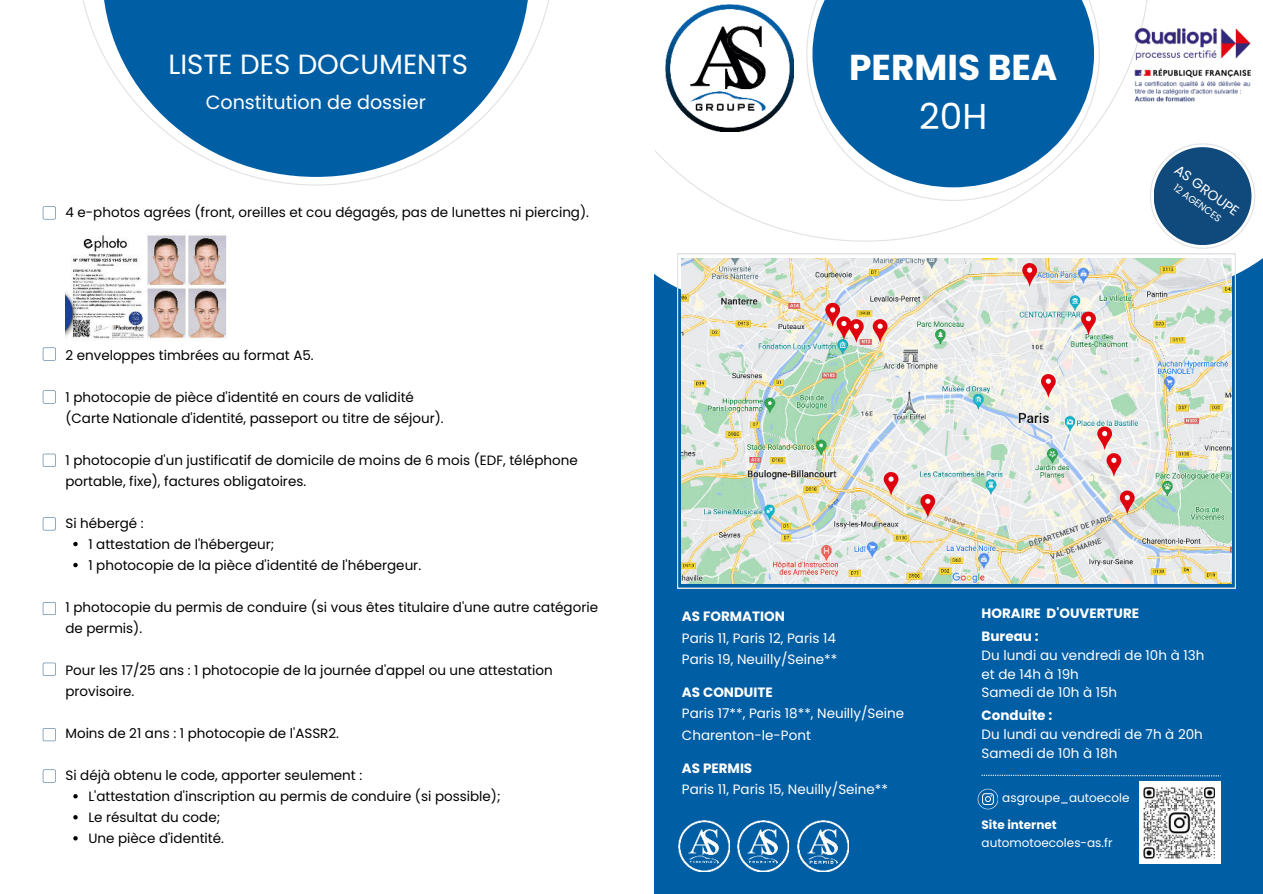
<style>
.page{position:relative;width:1263px;height:894px;background:#fff}
.page>*{position:absolute;margin:0;border:0;box-sizing:border-box;transform-origin:0 0}
.t1{font:700 35.85px "Poppins";color:#fff}
.t2{font:35.85px "Poppins";color:#fff}
.t3{font:27.75px "Poppins";color:#fff}
.t4{font:19.2px "Poppins";color:#fff}
.t5{font:13.8px "Poppins";color:#fff}
.t6{font:13.5px/21px "Poppins";color:#000}
.t7{font:13.5px/18.8px "Poppins";color:#fff}
.t8{font:700 13.5px/22.8px "Poppins";color:#fff}
.t9{font:12px "Poppins";color:#fff}
.t10{font:700 12px "Poppins";color:#fff}
.t11{font:10.05px "Poppins";color:#fff}
</style>
<div class="page">
<svg style="left:102px;top:0;width:410px;height:177px;fill:#005ea5"></svg>
<svg style="left:73px;top:541px;width:5px;height:5px"></svg>
<svg style="left:73px;top:562px;width:5px;height:5px"></svg>
<svg style="left:73px;top:794px;width:5px;height:4px"></svg>
<svg style="left:73px;top:815px;width:5px;height:4px"></svg>
<svg style="left:73px;top:836px;width:5px;height:4px"></svg>
<img style="left:65px;top:235px;width:162px;height:104px">
<svg style="left:43px;top:347px;width:13px;height:13px"></svg>
<svg style="left:43px;top:390px;width:13px;height:13px"></svg>
<svg style="left:43px;top:453px;width:13px;height:13px"></svg>
<svg style="left:43px;top:517px;width:13px;height:13px"></svg>
<svg style="left:43px;top:602px;width:13px;height:13px"></svg>
<svg style="left:43px;top:662px;width:13px;height:13px"></svg>
<svg style="left:43px;top:728px;width:13px;height:13px"></svg>
<svg style="left:43px;top:206px;width:13px;height:13px"></svg>
<svg style="left:43px;top:769px;width:13px;height:13px"></svg>
<div style="left:654px;top:4px;width:609px;height:889px;background:#005ea5"></div>
<div style="left:963px;top:4px;width:300px;height:271px;background:#fff"></div>
<div style="left:654px;top:241px;width:266px;height:47px;background:#fff"></div>
<div style="left:654px;top:0;width:495px;height:241px;background:#fff"></div>
<svg style="left:806px;top:0;width:294px;height:201px;background:#fdfdfd"></svg>
<svg style="left:812px;top:0;width:282px;height:187px"></svg>
<svg style="left:982px;top:774px;width:237px;height:2px"></svg>
<div style="left:1115px;top:109px;width:140px;height:140px;background:#fff"></div>
<div style="left:1154px;top:147px;width:97px;height:98px;background:#104a7c;border-radius:50%"></div>
<svg style="left:677px;top:253px;width:559px;height:335px"></svg>
<img style="left:682px;top:258px;width:549px;height:325px">
<svg style="left:873px;top:319px;width:14px;height:23px"></svg>
<svg style="left:1081px;top:311px;width:15px;height:24px"></svg>
<svg style="left:1097px;top:426px;width:24px;height:50px"></svg>
<svg style="left:1120px;top:490px;width:14px;height:24px"></svg>
<svg style="left:920px;top:493px;width:15px;height:24px"></svg>
<svg style="left:884px;top:471px;width:14px;height:24px"></svg>
<svg style="left:978px;top:788px;width:20px;height:20px"></svg>
<svg style="left:825px;top:302px;width:38px;height:40px;background:#e29493"></svg>
<img style="left:1135px;top:16px;width:115px;height:98px">
<svg style="left:1022px;top:263px;width:15px;height:23px"></svg>
<div style="left:1138px;top:781px;width:82px;height:82px;background:#fff"></div>
<img style="left:1144px;top:787px;width:71px;height:71px">
<img style="left:666px;top:5px;width:127px;height:127px">
<svg style="left:1041px;top:374px;width:14px;height:23px"></svg>
<img style="left:679px;top:820px;width:51px;height:50px">
<img style="left:738px;top:820px;width:50px;height:50px">
<img style="left:797px;top:820px;width:51px;height:50px">
<svg style="left:512px;top:0;width:144px;height:186px"></svg>
<h2 class="t3" style="left:168px;top:48px;width:301px">LISTE DES DOCUMENTS</h2>
<h3 class="t4" style="left:206px;top:91px;width:222px">Constitution de dossier</h3>
<p class="t6" style="left:65px;top:202px;width:525px">4 e-photos agrées (front, oreilles et cou dégagés, pas de lunettes ni piercing).</p>
<p class="t6" style="left:65px;top:344px;width:250px">2 enveloppes timbrées au format A5.</p>
<p class="t6" style="left:65px;top:386px;width:380px">1 photocopie de pièce d'identité en cours de validité (Carte Nationale d'identité, passeport ou titre de séjour).</p>
<p class="t6" style="left:65px;top:449px;width:514px">1 photocopie d'un justificatif de domicile de moins de 6 mois (EDF, téléphone portable, fixe), factures obligatoires.</p>
<p class="t6" style="left:88px;top:512px;width:334px;text-indent:-23px">Si hébergé :<br>1 attestation de l'hébergeur;<br>1 photocopie de la pièce d'identité de l'hébergeur.</p>
<p class="t6" style="left:65px;top:596px;width:534px">1 photocopie du permis de conduire (si vous êtes titulaire d'une autre catégorie de permis).</p>
<p class="t6" style="left:65px;top:659px;width:489px">Pour les 17/25 ans : 1 photocopie de la journée d'appel ou une attestation provisoire.</p>
<p class="t6" style="left:65px;top:722px;width:275px">Moins de 21 ans : 1 photocopie de l'ASSR2.</p>
<p class="t6" style="left:88px;top:764px;width:414px;text-indent:-23px">Si déjà obtenu le code, apporter seulement :<br>L'attestation d'inscription au permis de conduire (si possible); Le résultat du code;<br>Une pièce d'identité.</p>
<h1 class="t1" style="left:849px;top:46px;width:210px">PERMIS BEA</h1>
<h1 class="t2" style="left:919px;top:96px;width:70px">20H</h1>
<p class="t5" style="left:1181px;top:161px;width:77px;rotate:36deg">AS GROUPE</p>
<p class="t11" style="left:1178px;top:181px;width:58px;rotate:36deg">12 AGENCES</p>
<p class="t8" style="left:682px;top:605px;width:104px">AS FORMATION</p>
<p class="t7" style="left:682px;top:627px;width:157px;line-height:21.3px">Paris 11, Paris 12, Paris 14<br>Paris 19, Neuilly/Seine**</p>
<p class="t8" style="left:682px;top:680px;width:92px">AS CONDUITE</p>
<p class="t7" style="left:682px;top:702px;width:224px;line-height:21.3px">Paris 17**, Paris 18**, Neuilly/Seine<br>Charenton-le-Pont</p>
<p class="t8" style="left:682px;top:756px;width:72px">AS PERMIS</p>
<p class="t7" style="left:682px;top:779px;width:208px">Paris 11, Paris 15, Neuilly/Seine**</p>
<p class="t8" style="left:982px;top:602px;width:159px">HORAIRE D'OUVERTURE<br>Bureau :</p>
<p class="t7" style="left:982px;top:645px;width:224px">Du lundi au vendredi de 10h à 13h et de 14h à 19h<br>Samedi de 10h à 15h</p>
<p class="t8" style="left:982px;top:703px;width:72px">Conduite :</p>
<p class="t7" style="left:982px;top:724px;width:223px">Du lundi au vendredi de 7h à 20h<br>Samedi de 10h à 18h</p>
<p class="t9" style="left:1002px;top:790px;width:129px">asgroupe_autoecole</p>
<p class="t10" style="left:982px;top:817px;width:77px">Site internet</p>
<p class="t9" style="left:982px;top:835px;width:132px">automotoecoles-as.fr</p>
</div>
